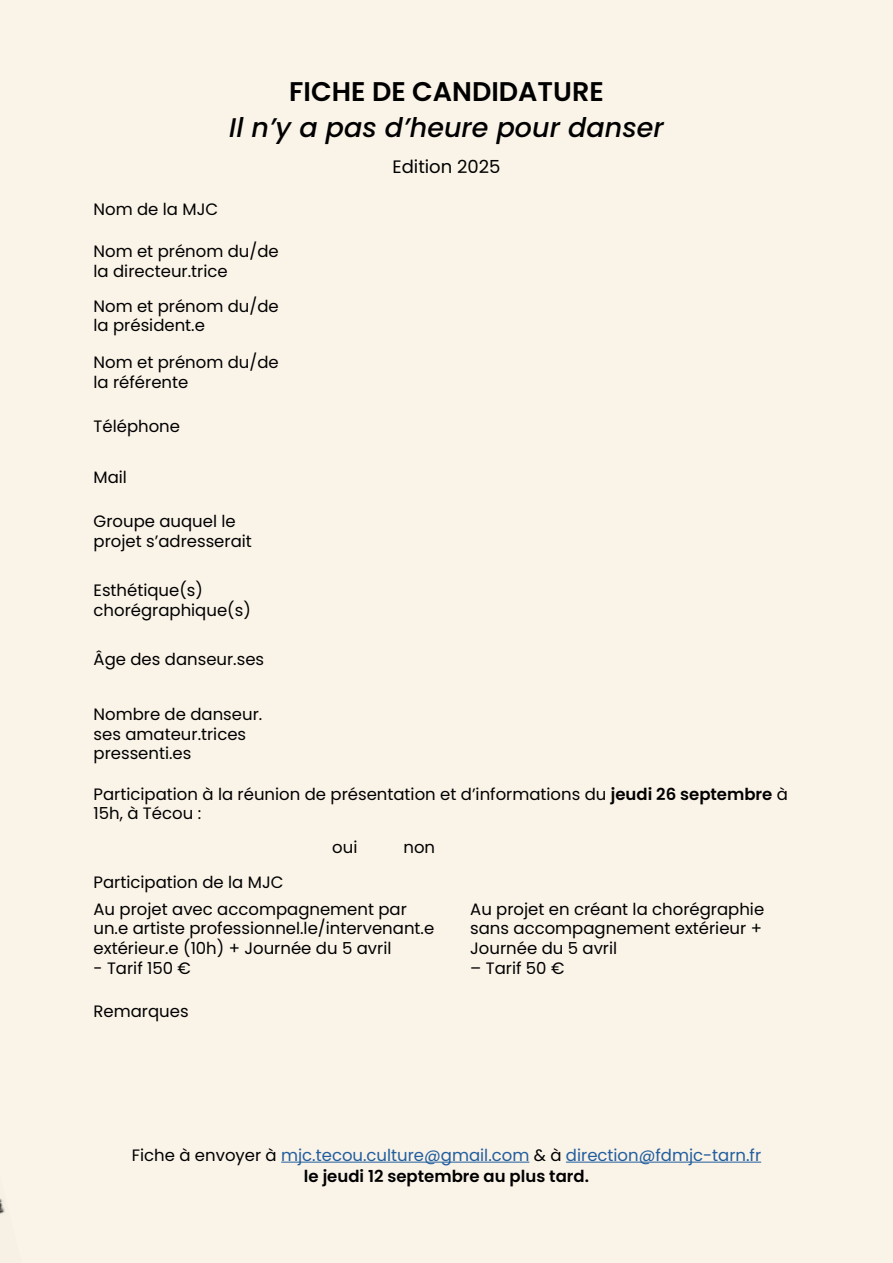
<style>
.page{position:relative;width:893px;height:1263px;background:#faf3e8}
.page>*{position:absolute;margin:0;border:0;box-sizing:border-box;transform-origin:0 0}
.t1{font:italic 500 27px "Poppins";color:#000}
.t2{font:600 27px "Poppins";color:#000}
.t3{font:18px "Poppins";color:#000}
.t4{font:16.5px/19.8px "Poppins";color:#000}
.t5{font:16.5px/21px "Poppins";color:#215e9e;text-align:center}
.s1{font-weight:600}
.s2{color:#000}
.s3{font-weight:600;color:#000}
</style>
<div class="page">
<hr style="left:281px;top:1162px;width:248px;height:1px;background:#215e9e">
<hr style="left:566px;top:1162px;width:195px;height:1px;background:#215e9e">
<img style="left:0;top:1198px;width:5px;height:16px">
<p class="t4" style="left:94px;top:199px;width:126px">Nom de la MJC</p>
<h1 class="t2" style="left:289px;top:76px;width:316px">FICHE DE CANDIDATURE</h1>
<h1 class="t1" style="left:229px;top:112px;width:436px">Il n’y a pas d’heure pour danser</h1>
<p class="t3" style="left:392px;top:156px;width:109px">Edition 2025</p>
<p class="t4" style="left:94px;top:242px;width:187px">Nom et prénom du/de la directeur.trice</p>
<p class="t4" style="left:94px;top:296px;width:187px">Nom et prénom du/de la président.e</p>
<p class="t4" style="left:94px;top:353px;width:187px">Nom et prénom du/de la référente</p>
<p class="t4" style="left:94px;top:417px;width:88px">Téléphone</p>
<p class="t4" style="left:94px;top:467px;width:35px">Mail</p>
<p class="t4" style="left:94px;top:511px;width:160px">Groupe auquel le projet s’adresserait</p>
<p class="t4" style="left:94px;top:580px;width:159px">Esthétique(s) chorégraphique(s)</p>
<p class="t4" style="left:94px;top:649px;width:172px">Âge des danseur.ses</p>
<p class="t4" style="left:94px;top:704px;width:170px">Nombre de danseur. ses amateur.trices pressenti.es</p>
<p class="t4" style="left:94px;top:784px;width:696px">Participation à la réunion de présentation et d’informations du <span class="s1">jeudi 26 septembre</span> à<br>15h, à Técou :</p>
<p class="t4" style="left:94px;top:872px;width:191px">Participation de la MJC</p>
<p class="t4" style="left:332px;top:837px;width:27px">oui</p>
<p class="t4" style="left:403px;top:837px;width:33px">non</p>
<p class="t4" style="left:94px;top:899px;width:342px">Au projet avec accompagnement par un.e artiste professionnel.le/intervenant.e extérieur.e (10h) + Journée du 5 avril</p>
<p class="t4" style="left:94px;top:958px;width:99px">- Tarif 150 €</p>
<p class="t4" style="left:94px;top:1001px;width:97px">Remarques</p>
<p class="t4" style="left:470px;top:899px;width:296px">Au projet en créant la chorégraphie sans accompagnement extérieur +<br>Journée du 5 avril</p>
<p class="t4" style="left:470px;top:958px;width:96px">– Tarif 50 €</p>
<p class="t5" style="left:132px;top:1145px;width:631px"><span class="s2">Fiche à envoyer à</span> mjc.tecou.culture@gmail.com <span class="s2">&amp; à</span> direction@fdmjc-tarn.fr <span class="s3">le jeudi 12 septembre au plus tard.</span></p>
</div>
